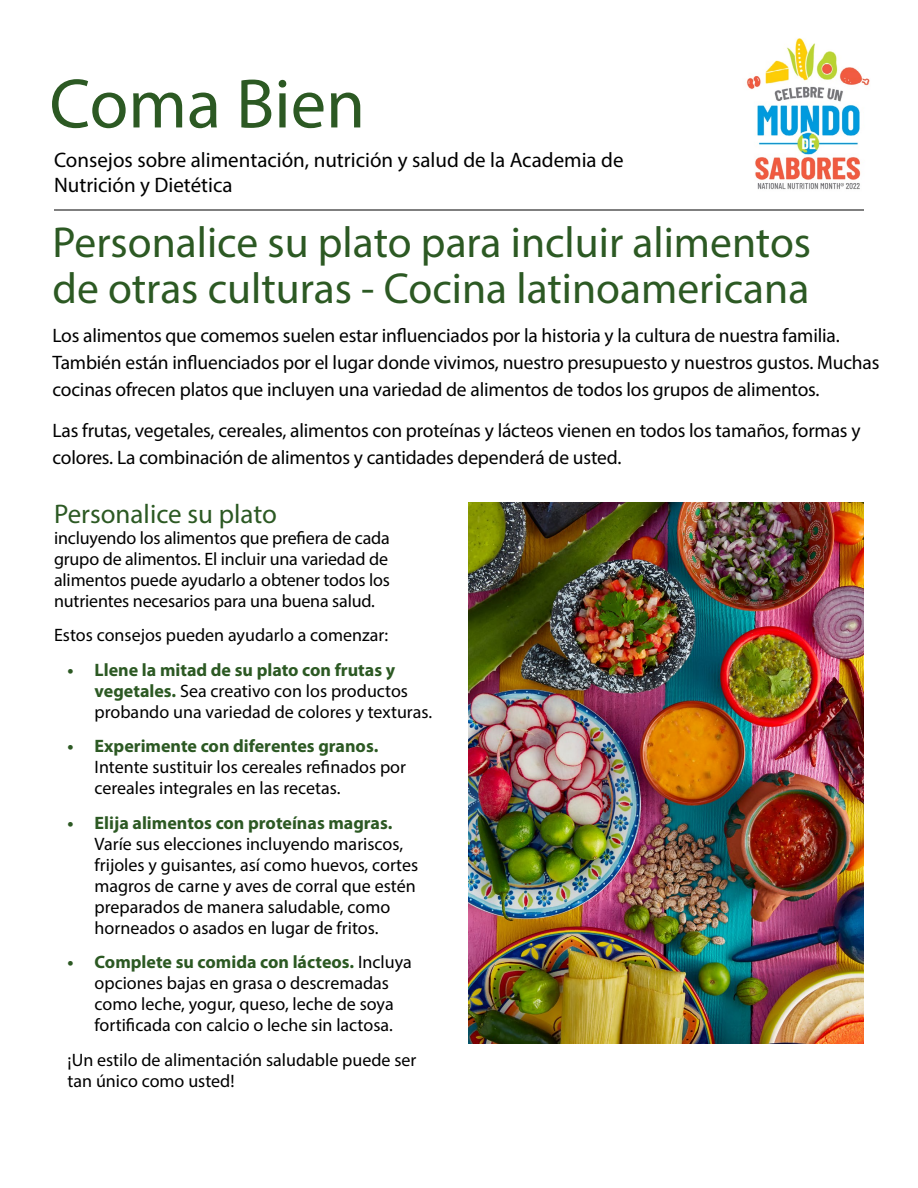
<style>
.page{position:relative;width:918px;height:1188px;background:#fff}
.page>*{position:absolute;margin:0;border:0;box-sizing:border-box;transform-origin:0 0}
.t1{font:70.5px "Myriad Pro";color:#2c5923}
.t2{font:43.5px/46.5px "Myriad Pro";color:#2c5923}
.t3{font:27px "Myriad Pro";color:#2c5923}
.t4{font:21px/25.2px "Myriad Pro";color:#000}
.t5{font:19.5px/27px "Myriad Pro";letter-spacing:-.01em;color:#000}
.t6{font:18px/21px "Myriad Pro";color:#000}
.t7{font:700 18px "Myriad Pro";color:#2c5923}
.s1{font-weight:700;color:#2c5923}
</style>
<div class="page">
<img style="left:468px;top:503px;width:396px;height:541px">
<hr style="left:54px;top:210px;width:810px;height:1px;background:#000">
<img style="left:746px;top:38px;width:124px;height:152px">
<h1 class="t1" style="left:50px;top:60px;width:317px">Coma Bien</h1>
<p class="t4" style="left:54px;top:147px;width:571px">Consejos sobre alimentación, nutrición y salud de la Academia de<br>Nutrición y Dietética</p>
<h2 class="t2" style="left:52px;top:218px;width:760px">Personalice su plato para incluir alimentos de otras culturas - Cocina latinoamericana</h2>
<p class="t5" style="left:52px;top:322px;width:828px">Los alimentos que comemos suelen estar influenciados por la historia y la cultura de nuestra familia.<br>También están influenciados por el lugar donde vivimos, nuestro presupuesto y nuestros gustos. Muchas cocinas ofrecen platos que incluyen una variedad de alimentos de todos los grupos de alimentos.</p>
<p class="t5" style="left:52px;top:416px;width:810px">Las frutas, vegetales, cereales, alimentos con proteínas y lácteos vienen en todos los tamaños, formas y colores. La combinación de alimentos y cantidades dependerá de usted.</p>
<h3 class="t3" style="left:54px;top:497px;width:224px">Personalice su plato</h3>
<p class="t6" style="left:54px;top:527px;width:338px;text-align:justify">incluyendo los alimentos que prefiera de cada grupo de alimentos. El incluir una variedad de alimentos puede ayudarlo a obtener todos los nutrientes necesarios para una buena salud.</p>
<p class="t6" style="left:54px;top:624px;width:336px">Estos consejos pueden ayudarlo a comenzar:</p>
<p class="t6" style="left:95px;top:659px;width:339px;text-indent:-27px"><span class="s1">• Llene la mitad de su plato con frutas y vegetales.</span> Sea creativo con los productos probando una variedad de colores y texturas.</p>
<p class="t7" style="left:68px;top:735px;width:312px">• Experimente con diferentes granos.</p>
<p class="t6" style="left:95px;top:757px;width:313px">Intente sustituir los cereales refinados por cereales integrales en las recetas.</p>
<p class="t7" style="left:68px;top:811px;width:326px">• Elija alimentos con proteínas magras.</p>
<p class="t6" style="left:95px;top:833px;width:325px">Varíe sus elecciones incluyendo mariscos, frijoles y guisantes, así como huevos, cortes magros de carne y aves de corral que estén preparados de manera saludable, como horneados o asados en lugar de fritos.</p>
<p class="t6" style="left:68px;top:952px;width:346px;text-align:center"><span class="s1">• Complete su comida con lácteos.</span> Incluya opciones bajas en grasa o descremadas<br>como leche, yogur, queso, leche de soya fortificada con calcio o leche sin lactosa.</p>
<p class="t6" style="left:68px;top:1049px;width:350px">¡Un estilo de alimentación saludable puede ser tan único como usted!</p>
</div>
